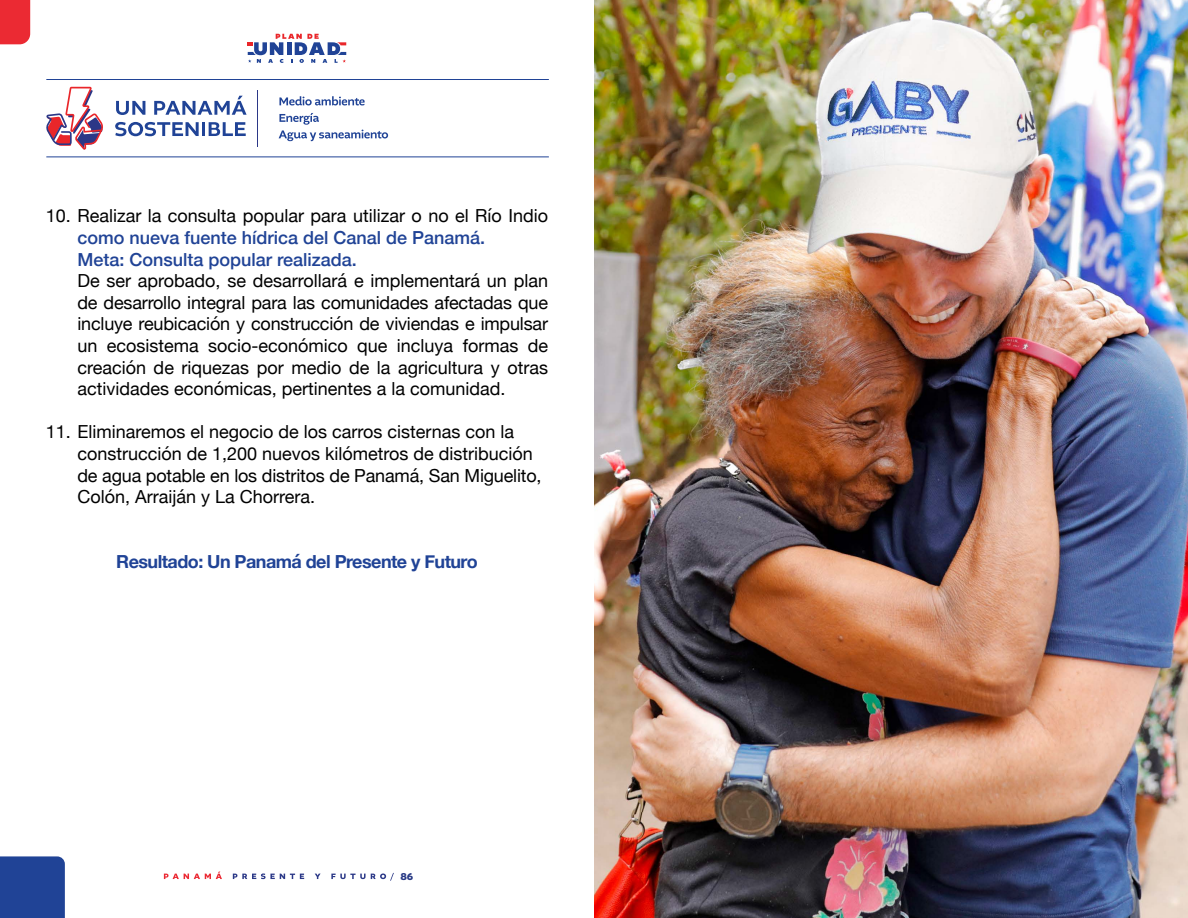
<style>
.page{position:relative;width:1188px;height:918px;background:#fff}
.page>*{position:absolute;margin:0;border:0;box-sizing:border-box;transform-origin:0 0}
.t1{font:18px/21.6px "Helvetica Neue";color:#000;text-align:justify}
.t2{font:500 18px/21.6px "Helvetica Neue";color:#204396}
.t3{font:700 18px "Helvetica Neue";letter-spacing:-.03em;color:#204396}
.t4{font:700 10.5px "Altivo";color:#283985}
</style>
<div class="page">
<svg style="left:164px;top:872px;width:58px;height:7px"></svg>
<svg style="left:233px;top:873px;width:71px;height:6px"></svg>
<svg style="left:315px;top:874px;width:6px;height:5px"></svg>
<svg style="left:331px;top:873px;width:63px;height:8px"></svg>
<svg style="left:248px;top:34px;width:98px;height:29px"></svg>
<svg style="left:0;top:0;width:30px;height:44px"></svg>
<div style="left:0;top:856px;width:65px;height:62px;background:#204396"></div>
<svg style="left:279px;top:96px;width:86px;height:9px"></svg>
<svg style="left:279px;top:113px;width:109px;height:28px"></svg>
<svg style="left:116px;top:101px;width:29px;height:14px"></svg>
<svg style="left:154px;top:96px;width:93px;height:19px"></svg>
<svg style="left:115px;top:122px;width:84px;height:14px"></svg>
<hr style="left:202px;top:122px;width:3px;height:14px;background:#204396">
<svg style="left:209px;top:122px;width:37px;height:14px"></svg>
<svg style="left:46px;top:87px;width:57px;height:63px"></svg>
<hr style="left:257px;top:91px;width:1px;height:56px;background:#2b3787">
<hr style="left:46px;top:79px;width:503px;height:1px;background:#204396">
<hr style="left:46px;top:157px;width:503px;height:1px;background:#204396">
<img style="left:594px;top:0;width:594px;height:918px">
<p class="t1" style="left:46px;top:205px;width:504px">10. Realizar la consulta popular para utilizar o no el Río Indio</p>
<p class="t2" style="left:77px;top:226px;width:409px">como nueva fuente hídrica del Canal de Panamá.<br>Meta: Consulta popular realizada.</p>
<p class="t1" style="left:77px;top:270px;width:472px">De ser aprobado, se desarrollará e implementará un plan de desarrollo integral para las comunidades afectadas que incluye reubicación y construcción de viviendas e impulsar un ecosistema socio-económico que incluya formas de creación de riquezas por medio de la agricultura y otras actividades económicas, pertinentes a la comunidad.</p>
<p class="t1" style="left:77px;top:421px;width:466px;text-align:left;text-indent:-31px">11. Eliminaremos el negocio de los carros cisternas con la construcción de 1,200 nuevos kilómetros de distribución de agua potable en los distritos de Panamá, San Miguelito, Colón, Arraiján y La Chorrera.</p>
<p class="t3" style="left:116px;top:550px;width:363px">Resultado: Un Panamá del Presente y Futuro</p>
<p class="t4" style="left:400px;top:869px;width:15px">86</p>
</div>
